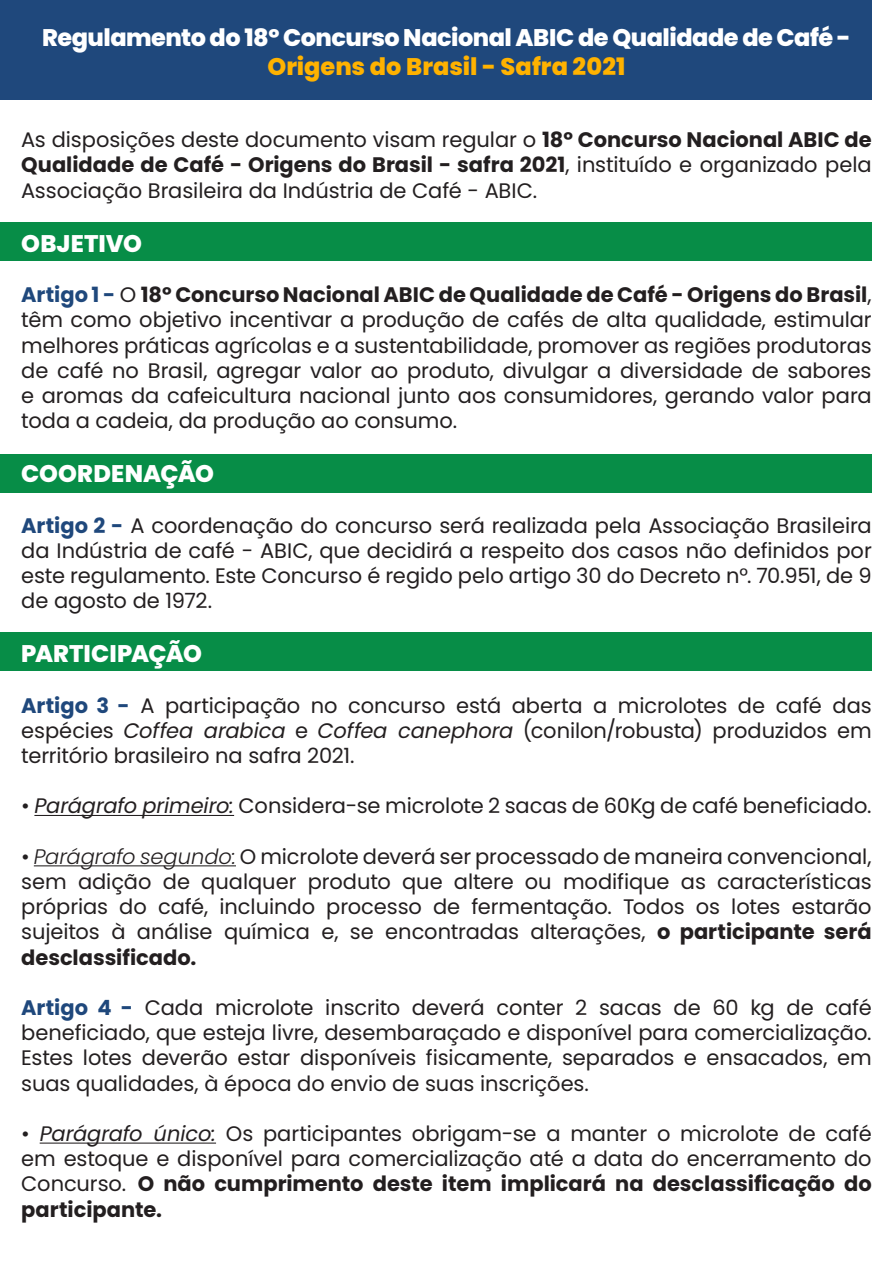
<style>
.page{position:relative;width:893px;height:1263px;background:#fff}
.page>*{position:absolute;margin:0;border:0;box-sizing:border-box;transform-origin:0 0}
.t1{font:800 24px/28.8px "Poppins";letter-spacing:-.02em;color:#fff;text-align:center}
.t2{font:800 24px "Poppins";color:#fff}
.t3{font:21px/25.2px "Poppins";letter-spacing:-.005em;color:#231f20;text-align:justify}
.s1{color:#ffb200}
.s2{font-weight:700}
.s3{font-weight:700;color:#1f487c}
.s4{font-style:italic}
.s5{font-weight:300;font-style:italic}
</style>
<div class="page">
<div style="left:0;top:0;width:872px;height:100px;background:#1f487c"></div>
<div style="left:0;top:632px;width:872px;height:39px;background:#078d47"></div>
<div style="left:0;top:454px;width:872px;height:39px;background:#078d47"></div>
<div style="left:0;top:222px;width:872px;height:39px;background:#078d47"></div>
<hr style="left:34px;top:815px;width:200px;height:1px;background:#231f20">
<hr style="left:34px;top:865px;width:202px;height:1px;background:#231f20">
<hr style="left:40px;top:1142px;width:176px;height:1px;background:#231f20">
<p class="t1" style="left:42px;top:24px;width:810px">Regulamento do 18º Concurso Nacional ABIC de Qualidade de Café -<br><span class="s1">Origens do Brasil - Safra 2021</span></p>
<p class="t3" style="left:21px;top:127px;width:852px">As disposições deste documento visam regular o <span class="s2">18º Concurso Nacional ABIC de Qualidade de Café - Origens do Brasil - safra 2021</span>, instituído e organizado pela Associação Brasileira da Indústria de Café - ABIC.</p>
<p class="t2" style="left:21px;top:229px;width:122px">OBJETIVO</p>
<p class="t3" style="left:21px;top:282px;width:852px"><span class="s3">Artigo 1 -</span> O <span class="s2">18º Concurso Nacional ABIC de Qualidade de Café - Origens do Brasil</span>, têm como objetivo incentivar a produção de cafés de alta qualidade, estimular melhores práticas agrícolas e a sustentabilidade, promover as regiões produtoras de café no Brasil, agregar valor ao produto, divulgar a diversidade de sabores e aromas da cafeicultura nacional junto aos consumidores, gerando valor para toda a cadeia, da produção ao consumo.</p>
<p class="t2" style="left:21px;top:460px;width:194px">COORDENAÇÃO</p>
<p class="t3" style="left:21px;top:513px;width:852px"><span class="s3">Artigo 2 -</span> A coordenação do concurso será realizada pela Associação Brasileira da Indústria de café - ABIC, que decidirá a respeito dos casos não definidos por este regulamento. Este Concurso é regido pelo artigo 30 do Decreto n°. 70.951, de 9 de agosto de 1972.</p>
<p class="t1" style="left:21px;top:639px;width:182px">PARTICIPAÇÃO</p>
<p class="t3" style="left:21px;top:693px;width:852px"><span class="s3">Artigo 3 -</span> A participação no concurso está aberta a microlotes de café das espécies <span class="s4">Coffea arabica</span> e <span class="s4">Coffea canephora</span> (conilon/robusta) produzidos em território brasileiro na safra 2021.</p>
<p class="t3" style="left:21px;top:793px;width:852px">• <span class="s4">Parágrafo primeiro:</span> Considera-se microlote 2 sacas de 60Kg de café beneficiado.</p>
<p class="t3" style="left:21px;top:844px;width:852px">• <span class="s5">Parágrafo segundo:</span> O microlote deverá ser processado de maneira convencional, sem adição de qualquer produto que altere ou modifique as características próprias do café, incluindo processo de fermentação. Todos os lotes estarão sujeitos à análise química e, se encontradas alterações, <span class="s2">o participante será desclassificado.</span></p>
<p class="t3" style="left:21px;top:995px;width:852px"><span class="s3">Artigo 4 -</span> Cada microlote inscrito deverá conter 2 sacas de 60 kg de café beneficiado, que esteja livre, desembaraçado e disponível para comercialização.<br>Estes lotes deverão estar disponíveis fisicamente, separados e ensacados, em suas qualidades, à época do envio de suas inscrições.</p>
<p class="t3" style="left:21px;top:1121px;width:852px">• <span class="s4">Parágrafo único:</span> Os participantes obrigam-se a manter o microlote de café em estoque e disponível para comercialização até a data do encerramento do Concurso. <span class="s2">O não cumprimento deste item implicará na desclassificação do participante.</span></p>
</div>
